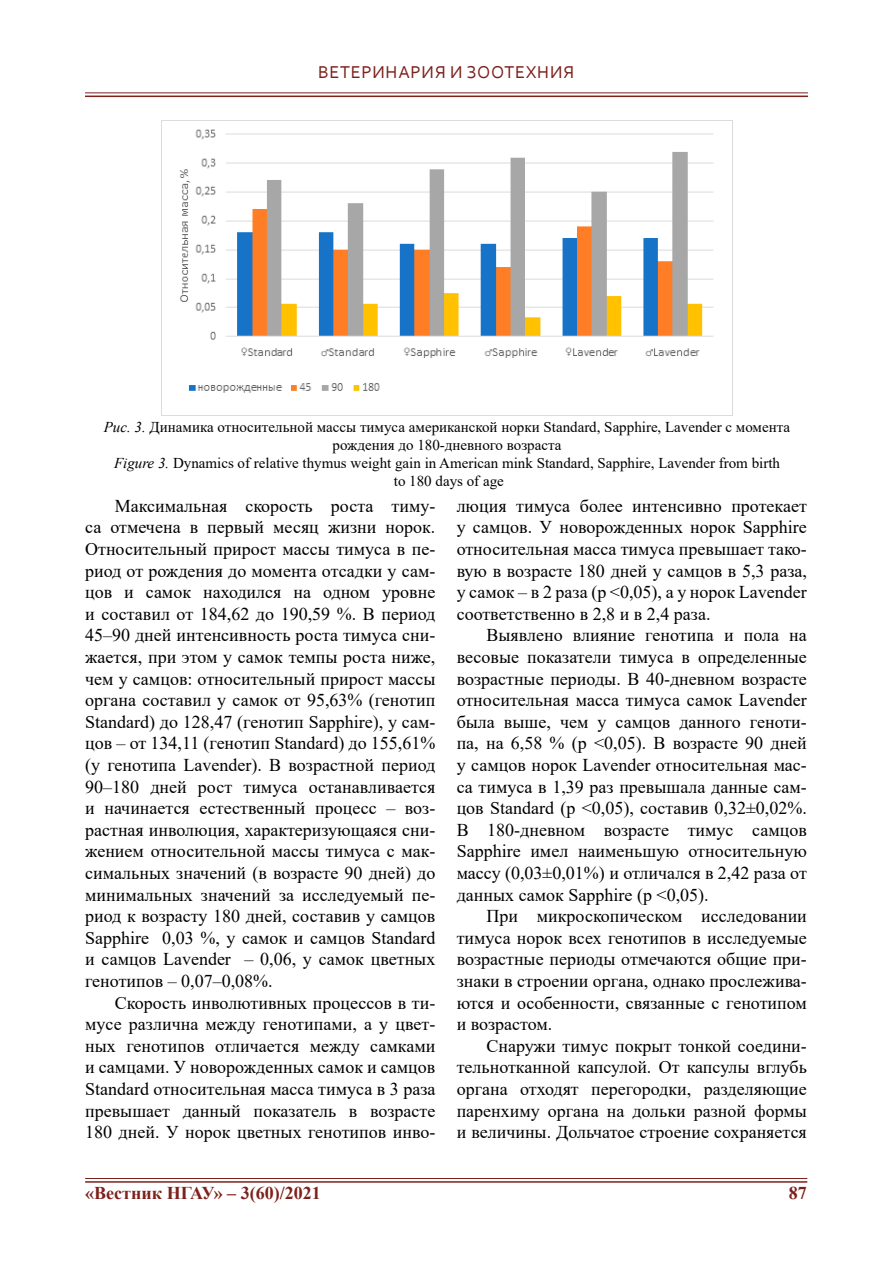
<style>
.page{position:relative;width:893px;height:1263px;background:#fff}
.page>*{position:absolute;margin:0;border:0;box-sizing:border-box;transform-origin:0 0}
.Текст{font:18px/21.6px "Times New Roman";color:#000;text-align:justify}
.t1{font:700 18px "Times New Roman";color:#7d211c}
.t2{font:18px "Corbel";letter-spacing:.04em;color:#7d211c}
.Рисунок{font:15px/18px "Times New Roman";color:#000;text-align:center}
.s1{font-style:italic}
</style>
<div class="page">
<hr style="left:85px;top:96px;width:723px;height:1px;background:#7d211c">
<hr style="left:85px;top:92px;width:723px;height:1px;background:#7d211c">
<hr style="left:85px;top:1181px;width:722px;height:2px;background:#7d211c">
<hr style="left:85px;top:1178px;width:722px;height:1px;background:#7d211c">
<img style="left:161px;top:121px;width:572px;height:294px">
<p class="t2" style="left:318px;top:60px;width:258px">ВЕТЕРИНАРИЯ И ЗООТЕХНИЯ</p>
<p class="Рисунок" style="left:104px;top:418px;width:688px"><span class="s1">Рис. 3.</span> Динамика относительной массы тимуса американской норки Standard, Sapphire, Lavender с момента рождения до 180-дневного возраста<br><span class="s1">Figure 3.</span> Dynamics of relative thymus weight gain in American mink Standard, Sapphire, Lavender from birth<br>to 180 days of age</p>
<p class="Текст" style="left:85px;top:494px;width:352px;text-indent:30px">Максимальная скорость роста тиму&shy;са отмечена в первый месяц жизни норок.<br>Относительный прирост массы тимуса в пе&shy;риод от рождения до момента отсадки у сам&shy;цов и самок находился на одном уровне и составил от 184,62 до 190,59 %. В период 45–90 дней интенсивность роста тимуса сни&shy;жается, при этом у самок темпы роста ниже, чем у самцов: относительный прирост массы органа составил у самок от 95,63% (генотип Standard) до 128,47 (генотип Sapphire), у сам&shy;цов – от 134,11 (генотип Standard) до 155,61% (у генотипа Lavender). В возрастной период 90–180 дней рост тимуса останавливается и начинается естественный процесс – воз&shy;растная инволюция, характеризующаяся сни&shy;жением относительной массы тимуса с мак&shy;симальных значений (в возрасте 90 дней) до минимальных значений за исследуемый пе&shy;риод к возрасту 180 дней, составив у самцов Sapphire 0,03 %, у самок и самцов Standard и самцов Lavender – 0,06, у самок цветных генотипов – 0,07–0,08%.</p>
<p class="Текст" style="left:85px;top:991px;width:352px;text-indent:30px">Скорость инволютивных процессов в ти&shy;мусе различна между генотипами, а у цвет&shy;ных генотипов отличается между самками и самцами. У новорожденных самок и самцов Standard относительная масса тимуса в 3 раза превышает данный показатель в возрасте 180 дней. У норок цветных генотипов инво-</p>
<p class="Текст" style="left:457px;top:494px;width:352px">люция тимуса более интенсивно протекает у самцов. У новорожденных норок Sapphire относительная масса тимуса превышает тако&shy;вую в возрасте 180 дней у самцов в 5,3 раза, у самок – в 2 раза (p &lt;0,05), а у норок Lavender соответственно в 2,8 и в 2,4 раза.</p>
<p class="Текст" style="left:457px;top:624px;width:352px;text-indent:30px">Выявлено влияние генотипа и пола на весовые показатели тимуса в определенные возрастные периоды. В 40-дневном возрасте относительная масса тимуса самок Lavender была выше, чем у самцов данного геноти&shy;па, на 6,58 % (p &lt;0,05). В возрасте 90 дней у самцов норок Lavender относительная мас&shy;са тимуса в 1,39 раз превышала данные сам&shy;цов Standard (p &lt;0,05), составив 0,32±0,02%.<br>В 180-дневном возрасте тимус самцов Sapphire имел наименьшую относительную массу (0,03±0,01%) и отличался в 2,42 раза от данных самок Sapphire (p &lt;0,05).</p>
<p class="Текст" style="left:457px;top:905px;width:352px;text-indent:30px">При микроскопическом исследовании тимуса норок всех генотипов в исследуемые возрастные периоды отмечаются общие при&shy;знаки в строении органа, однако прослежива&shy;ются и особенности, связанные с генотипом и возрастом.</p>
<p class="Текст" style="left:457px;top:1034px;width:352px;text-indent:30px">Снаружи тимус покрыт тонкой соедини&shy;тельнотканной капсулой. От капсулы вглубь органа отходят перегородки, разделяющие паренхиму органа на дольки разной формы и величины. Дольчатое строение сохраняется</p>
<p class="t1" style="left:85px;top:1180px;width:237px">«Вестник НГАУ» – 3(60)/2021</p>
<p class="t1" style="left:789px;top:1180px;width:19px">87</p>
</div>
